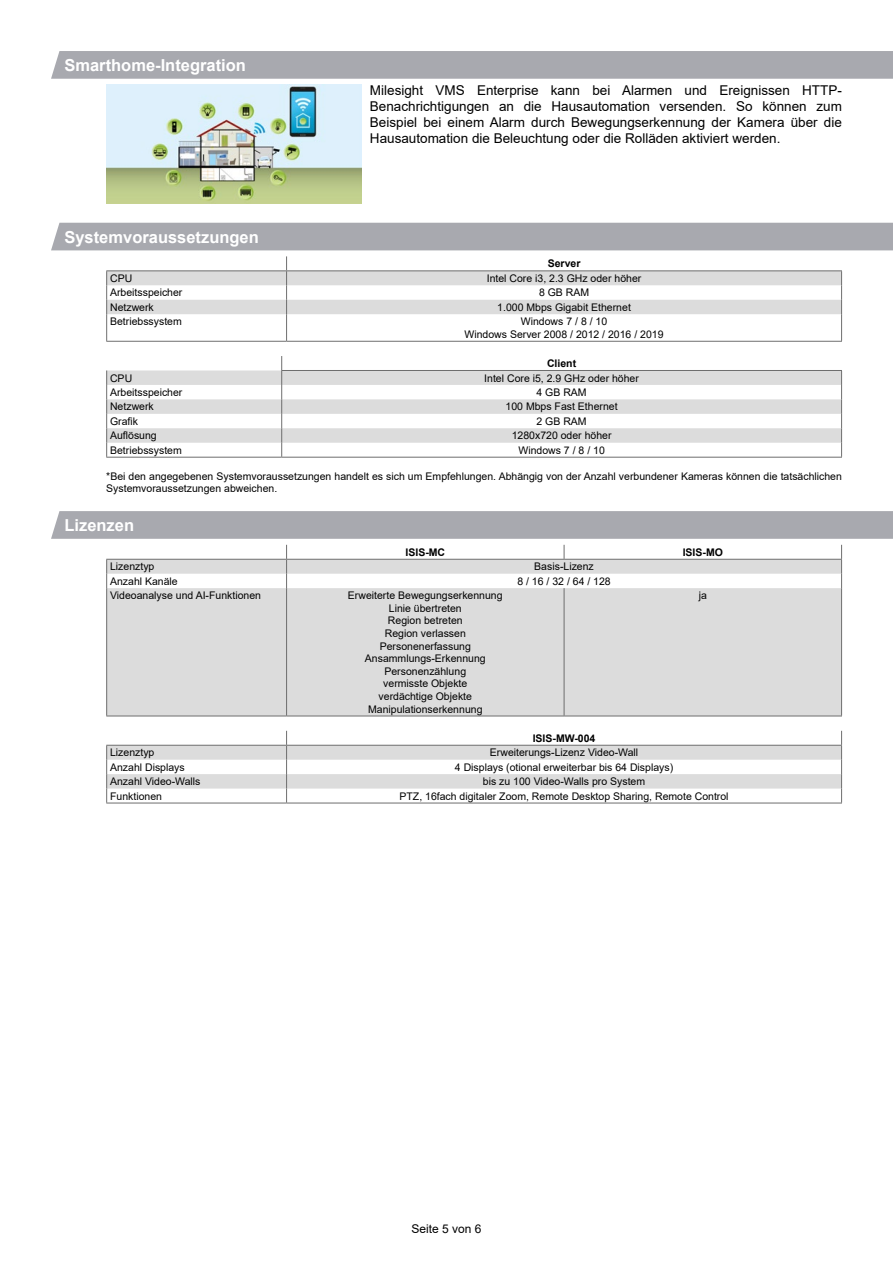
<style>
.page{position:relative;width:893px;height:1263px;background:#fff}
.page>*{position:absolute;margin:0;border:0;box-sizing:border-box;transform-origin:0 0}
.t1{font:700 16.5px "Arial";color:#fff}
.t2{font:13.5px/16.2px "Arial";color:#000;text-align:justify}
.t3{font:12px "Arial";color:#000}
.t4{font:10.5px/12.6px "Arial";color:#000;text-align:center}
.t5{font:700 10.5px "Arial";color:#000}
</style>
<div class="page">
<div style="left:51px;top:51px;width:842px;height:28px;background:#a8a9af"></div>
<img style="left:106px;top:85px;width:255px;height:119px">
<div style="left:51px;top:223px;width:842px;height:27px;background:#a8a9af"></div>
<hr style="left:106px;top:341px;width:181px;height:1px;background:#6e6e6e">
<hr style="left:287px;top:341px;width:555px;height:1px;background:#6e6e6e">
<svg style="left:106px;top:256px;width:736px;height:85px"></svg>
<hr style="left:287px;top:270px;width:555px;height:1px;background:#6e6e6e">
<svg style="left:107px;top:356px;width:734px;height:101px"></svg>
<svg style="left:107px;top:370px;width:734px;height:73px;fill:#dcdcdc"></svg>
<svg style="left:106px;top:370px;width:1px;height:87px"></svg>
<hr style="left:281px;top:370px;width:561px;height:1px;background:#6e6e6e">
<svg style="left:281px;top:356px;width:1px;height:101px"></svg>
<svg style="left:841px;top:371px;width:1px;height:86px"></svg>
<hr style="left:106px;top:457px;width:176px;height:1px;background:#6e6e6e">
<hr style="left:282px;top:457px;width:560px;height:1px;background:#6e6e6e">
<svg style="left:51px;top:511px;width:842px;height:28px;background:#a9aab0"></svg>
<div style="left:107px;top:588px;width:734px;height:128px;background:#dcdcdc"></div>
<hr style="left:106px;top:588px;width:1px;height:128px;background:#6e6e6e">
<hr style="left:286px;top:588px;width:1px;height:128px;background:#6e6e6e">
<hr style="left:564px;top:588px;width:1px;height:128px;background:#6e6e6e">
<hr style="left:841px;top:588px;width:1px;height:128px;background:#6e6e6e">
<hr style="left:106px;top:716px;width:181px;height:1px;background:#6e6e6e">
<hr style="left:287px;top:716px;width:277px;height:1px;background:#6e6e6e">
<hr style="left:564px;top:716px;width:278px;height:1px;background:#6e6e6e">
<svg style="left:106px;top:545px;width:736px;height:43px"></svg>
<hr style="left:287px;top:559px;width:277px;height:1px;background:#6e6e6e">
<hr style="left:564px;top:559px;width:278px;height:1px;background:#6e6e6e">
<hr style="left:106px;top:803px;width:181px;height:1px;background:#6e6e6e">
<hr style="left:287px;top:803px;width:555px;height:1px;background:#6e6e6e">
<svg style="left:106px;top:731px;width:736px;height:72px"></svg>
<hr style="left:287px;top:745px;width:555px;height:1px;background:#6e6e6e">
<h1 class="t1" style="left:64px;top:54px;width:183px">Smarthome-Integration</h1>
<h1 class="t1" style="left:64px;top:226px;width:196px">Systemvoraussetzungen</h1>
<p class="t2" style="left:370px;top:82px;width:473px">Milesight VMS Enterprise kann bei Alarmen und Ereignissen HTTP-Benachrichtigungen an die Hausautomation versenden. So können zum Beispiel bei einem Alarm durch Bewegungserkennung der Kamera über die Hausautomation die Beleuchtung oder die Rolläden aktiviert werden.</p>
<p class="t5" style="left:548px;top:256px;width:34px">Server</p>
<p class="t4" style="left:110px;top:272px;width:24px">CPU</p>
<p class="t4" style="left:487px;top:272px;width:156px">Intel Core i3, 2.3 GHz oder höher</p>
<p class="t4" style="left:110px;top:286px;width:74px">Arbeitsspeicher</p>
<p class="t4" style="left:539px;top:286px;width:52px">8 GB RAM</p>
<p class="t4" style="left:110px;top:301px;width:45px">Netzwerk</p>
<p class="t4" style="left:497px;top:301px;width:135px">1.000 Mbps Gigabit Ethernet</p>
<p class="t4" style="left:110px;top:315px;width:73px">Betriebssystem</p>
<p class="t4" style="left:465px;top:315px;width:201px">Windows 7 / 8 / 10<br>Windows Server 2008 / 2012 / 2016 / 2019</p>
<p class="t5" style="left:547px;top:356px;width:31px">Client</p>
<p class="t4" style="left:110px;top:371px;width:24px">CPU</p>
<p class="t4" style="left:484px;top:371px;width:156px">Intel Core i5, 2.9 GHz oder höher</p>
<p class="t4" style="left:110px;top:386px;width:74px">Arbeitsspeicher</p>
<p class="t4" style="left:537px;top:386px;width:52px">4 GB RAM</p>
<p class="t4" style="left:110px;top:400px;width:45px">Netzwerk</p>
<p class="t4" style="left:506px;top:400px;width:114px">100 Mbps Fast Ethernet</p>
<p class="t4" style="left:110px;top:415px;width:30px">Grafik</p>
<p class="t4" style="left:537px;top:415px;width:52px">2 GB RAM</p>
<p class="t4" style="left:110px;top:429px;width:48px">Auflösung</p>
<p class="t4" style="left:512px;top:429px;width:101px">1280x720 oder höher</p>
<p class="t4" style="left:110px;top:444px;width:73px">Betriebssystem</p>
<p class="t4" style="left:518px;top:444px;width:88px">Windows 7 / 8 / 10</p>
<p class="t4" style="left:106px;top:469px;width:737px;text-align:left">*Bei den angegebenen Systemvoraussetzungen handelt es sich um Empfehlungen. Abhängig von der Anzahl verbundener Kameras können die tatsächlichen<br>Systemvoraussetzungen abweichen.</p>
<h1 class="t1" style="left:64px;top:514px;width:71px">Lizenzen</h1>
<p class="t5" style="left:405px;top:545px;width:41px">ISIS-MC</p>
<p class="t5" style="left:683px;top:545px;width:42px">ISIS-MO</p>
<p class="t4" style="left:110px;top:560px;width:46px">Lizenztyp</p>
<p class="t4" style="left:534px;top:560px;width:61px">Basis-Lizenz</p>
<p class="t4" style="left:110px;top:575px;width:69px">Anzahl Kanäle</p>
<p class="t4" style="left:517px;top:575px;width:95px">8 / 16 / 32 / 64 / 128</p>
<p class="t4" style="left:110px;top:589px;width:152px">Videoanalyse und AI-Funktionen</p>
<p class="t4" style="left:348px;top:589px;width:156px">Erweiterte Bewegungserkennung<br>Linie übertreten<br>Region betreten<br>Region verlassen<br>Personenerfassung<br>Ansammlungs-Erkennung<br>Personenzählung<br>vermisste Objekte<br>verdächtige Objekte<br>Manipulationserkennung</p>
<p class="t4" style="left:699px;top:589px;width:10px">ja</p>
<p class="t5" style="left:533px;top:731px;width:64px">ISIS-MW-004</p>
<p class="t4" style="left:110px;top:746px;width:46px">Lizenztyp</p>
<p class="t4" style="left:490px;top:746px;width:150px">Erweiterungs-Lizenz Video-Wall</p>
<p class="t4" style="left:110px;top:761px;width:76px">Anzahl Displays</p>
<p class="t4" style="left:455px;top:761px;width:220px">4 Displays (otional erweiterbar bis 64 Displays)</p>
<p class="t4" style="left:110px;top:775px;width:92px">Anzahl Video-Walls</p>
<p class="t4" style="left:483px;top:775px;width:164px">bis zu 100 Video-Walls pro System</p>
<p class="t4" style="left:110px;top:789px;width:53px">Funktionen</p>
<p class="t4" style="left:399px;top:789px;width:331px">PTZ, 16fach digitaler Zoom, Remote Desktop Sharing, Remote Control</p>
<p class="t3" style="left:411px;top:1220px;width:72px">Seite 5 von 6</p>
</div>
